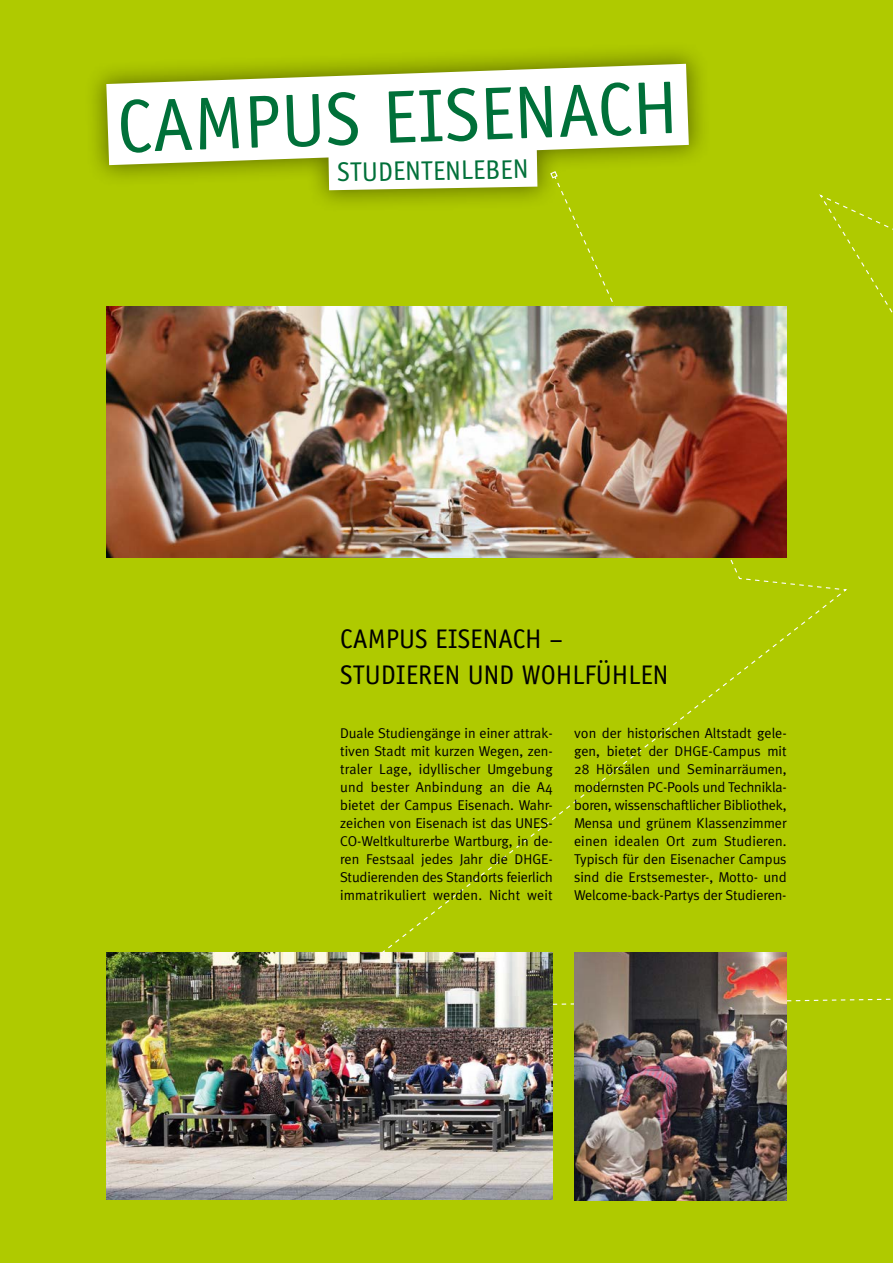
<style>
.page{position:relative;width:893px;height:1263px;background:#afca00}
.page>*{position:absolute;margin:0;border:0;box-sizing:border-box;transform-origin:0 0}
.t1{font:75px "AT Officina Sans";color:#007039}
.t2{font:27px/36px "AT Officina Sans";color:#000}
.t3{font:27px "AT Officina Sans";color:#007039}
.t4{font:14.25px/18px "Meta";letter-spacing:-.005em;color:#000;text-align:justify}
</style>
<div class="page">
<div style="left:83px;top:41px;width:629px;height:172px;background:#000;opacity:.44"></div>
<svg style="left:106px;top:64px;width:583px;height:101px;background:#eff2db"></svg>
<svg style="left:328px;top:149px;width:209px;height:3px"></svg>
<svg style="left:308px;top:152px;width:585px;height:853px"></svg>
<svg style="left:549px;top:170px;width:9px;height:9px"></svg>
<img style="left:106px;top:952px;width:447px;height:247px">
<img style="left:574px;top:952px;width:213px;height:248px">
<img style="left:106px;top:306px;width:681px;height:251px">
<h1 class="t1" style="left:116px;top:83px;width:563px;rotate:-2deg">CAMPUS EISENACH</h1>
<h2 class="t3" style="left:337px;top:156px;width:192px;rotate:-1deg">STUDENTENLEBEN</h2>
<h2 class="t2" style="left:340px;top:621px;width:330px">CAMPUS EISENACH –<br>STUDIEREN UND WOHLFÜHLEN</h2>
<p class="t4" style="left:340px;top:724px;width:214px">Duale Studiengänge in einer attrak&shy;tiven Stadt mit kurzen Wegen, zen&shy;traler Lage, idyllischer Umgebung und bester Anbindung an die A4 bietet der Campus Eisenach. Wahr&shy;zeichen von Eisenach ist das UNES-CO-Weltkulturerbe Wartburg, in de&shy;ren Festsaal jedes Jahr die DHGE-Studierenden des Standorts feierlich immatrikuliert werden. Nicht weit</p>
<p class="t4" style="left:574px;top:724px;width:214px">von der historischen Altstadt gele&shy;gen, bietet der DHGE-Campus mit 28 Hörsälen und Seminarräumen, modernsten PC-Pools und Technikla&shy;boren, wissenschaftlicher Bibliothek, Mensa und grünem Klassenzimmer einen idealen Ort zum Studieren.<br>Typisch für den Eisenacher Campus sind die Erstsemester-, Motto- und Welcome-back-Partys der Studieren-</p>
</div>
